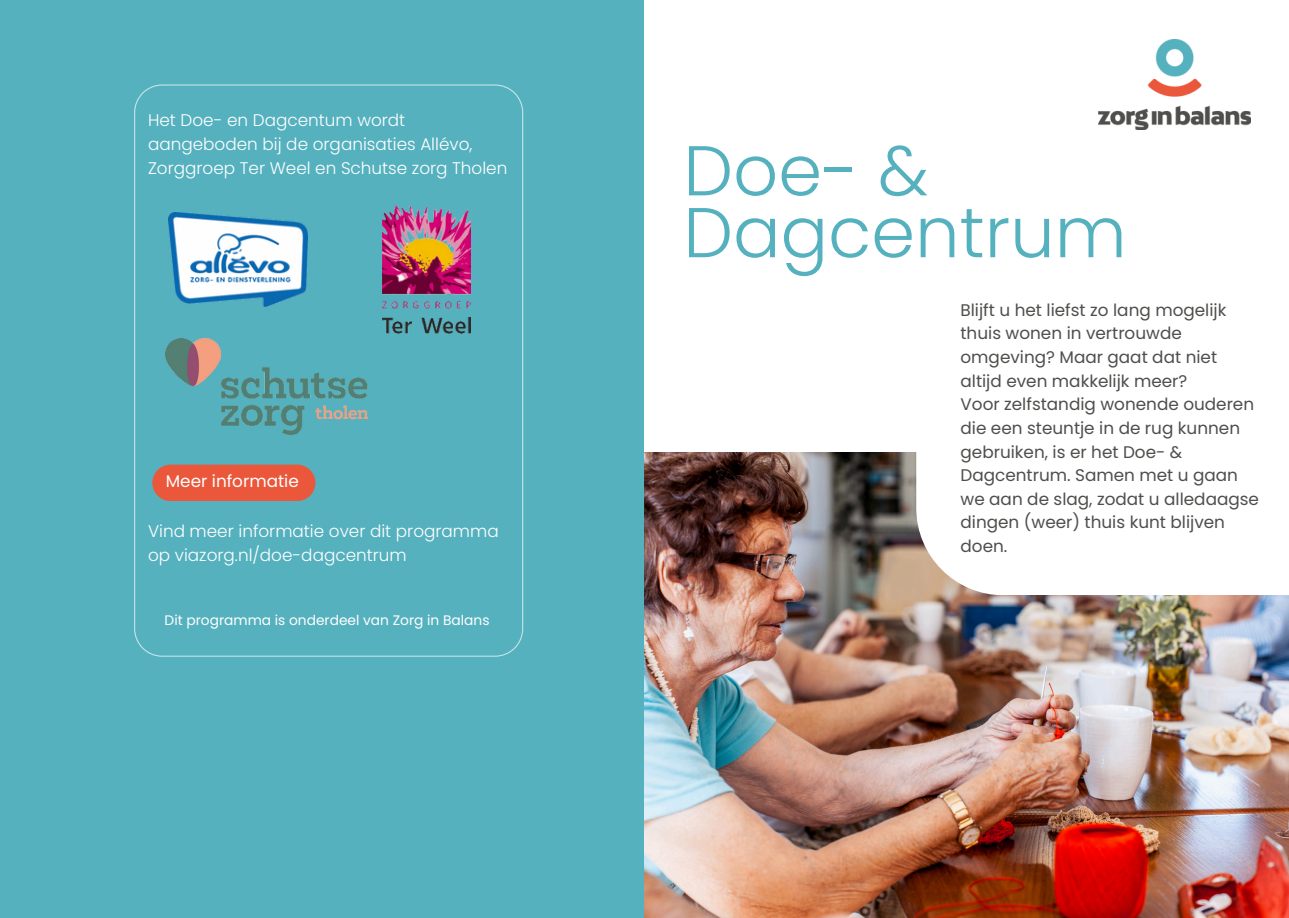
<style>
.page{position:relative;width:1289px;height:918px;background:#fff}
.page>*{position:absolute;margin:0;border:0;box-sizing:border-box;transform-origin:0 0}
.t1{font:300 70.35px/61.8px "Poppins";color:#56b1bf}
.t2{font:16.8px/23.7px "Poppins";color:#4e4e4c}
.t3{font:300 16.8px/24.2px "Poppins";color:#fff}
.t4{font:16.8px "Poppins";color:#fff}
.t5{font:13.8px "Poppins";color:#fff}
</style>
<div class="page">
<img style="left:644px;top:452px;width:644px;height:466px">
<svg style="left:916px;top:452px;width:372px;height:143px"></svg>
<img style="left:1098px;top:39px;width:151px;height:90px">
<div style="left:0;top:0;width:643px;height:918px;background:#56b1bf"></div>
<svg style="left:134px;top:84px;width:389px;height:573px"></svg>
<div style="left:152px;top:465px;width:163px;height:36px;background:#ea573b;border-radius:18px"></div>
<img style="left:382px;top:205px;width:89px;height:134px">
<img style="left:168px;top:212px;width:140px;height:95px">
<img style="left:166px;top:338px;width:201px;height:96px">
<p class="t3" style="left:148px;top:108px;width:361px">Het Doe- en Dagcentum wordt aangeboden bij de organisaties Allévo,<br>Zorggroep Ter Weel en Schutse zorg Tholen</p>
<h2 class="t4" style="left:166px;top:469px;width:134px">Meer informatie</h2>
<p class="t3" style="left:148px;top:519px;width:352px">Vind meer informatie over dit programma op viazorg.nl/doe-dagcentrum</p>
<h1 class="t5" style="left:164px;top:610px;width:326px">Dit programma is onderdeel van Zorg in Balans</h1>
<h2 class="t1" style="left:683px;top:140px;width:444px">Doe- &amp;<br>Dagcentrum</h2>
<p class="t2" style="left:960px;top:298px;width:300px">Blijft u het liefst zo lang mogelijk thuis wonen in vertrouwde omgeving? Maar gaat dat niet altijd even makkelijk meer?<br>Voor zelfstandig wonende ouderen die een steuntje in de rug kunnen gebruiken, is er het Doe- &amp;<br>Dagcentrum. Samen met u gaan we aan de slag, zodat u alledaagse dingen (weer) thuis kunt blijven doen.</p>
</div>
